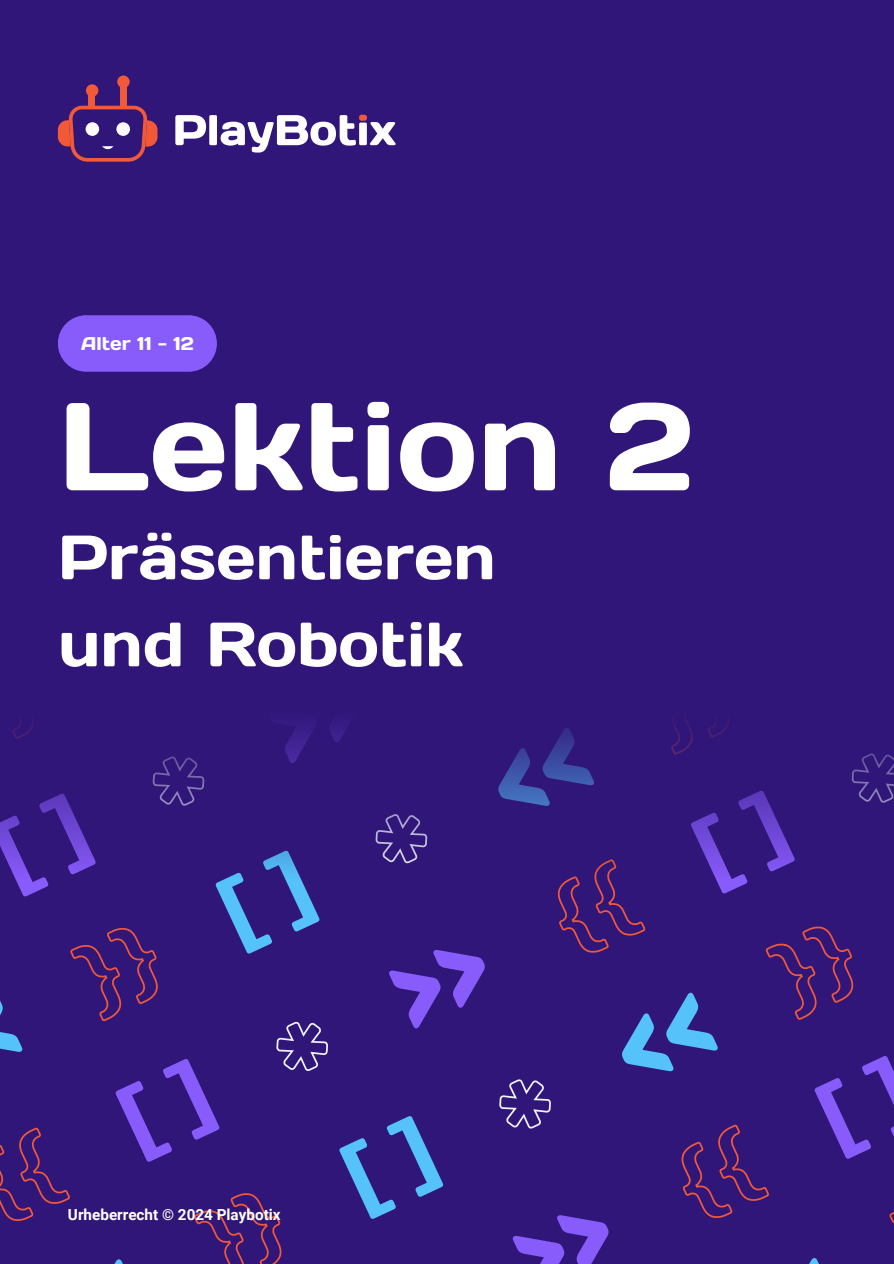
<style>
.page{position:relative;width:894px;height:1264px;background:#fff}
.page>*{position:absolute;margin:0;border:0;box-sizing:border-box;transform-origin:0 0}
.t1{font:124.5px "Days One";color:#fff}
.t2{font:62.4px/87px "Days One";color:#fff}
.t3{font:18.45px "Days One";color:#fff}
.t4{font:700 15.3px "Roboto";color:#fff}
</style>
<div class="page">
<div style="left:0;top:0;width:893px;height:1263px;background:#301679"></div>
<svg style="left:15px;top:878px;width:34px;height:18px"></svg>
<svg style="left:389px;top:949px;width:96px;height:79px"></svg>
<svg style="left:0;top:1127px;width:70px;height:94px"></svg>
<svg style="left:115px;top:1059px;width:104px;height:102px"></svg>
<svg style="left:276px;top:1021px;width:52px;height:50px"></svg>
<svg style="left:557px;top:878px;width:89px;height:75px"></svg>
<svg style="left:715px;top:878px;width:33px;height:15px"></svg>
<svg style="left:0;top:1001px;width:23px;height:51px"></svg>
<svg style="left:70px;top:927px;width:88px;height:95px"></svg>
<svg style="left:215px;top:878px;width:104px;height:75px"></svg>
<svg style="left:512px;top:1215px;width:96px;height:48px"></svg>
<svg style="left:681px;top:1124px;width:88px;height:94px"></svg>
<svg style="left:814px;top:1056px;width:79px;height:102px"></svg>
<svg style="left:115px;top:1259px;width:8px;height:4px"></svg>
<svg style="left:194px;top:1193px;width:88px;height:70px"></svg>
<svg style="left:339px;top:1116px;width:104px;height:102px"></svg>
<svg style="left:499px;top:1079px;width:52px;height:50px"></svg>
<svg style="left:622px;top:992px;width:95px;height:79px"></svg>
<svg style="left:765px;top:926px;width:89px;height:94px"></svg>
<svg style="left:809px;top:1258px;width:10px;height:5px"></svg>
<svg style="left:889px;top:1212px;width:4px;height:11px"></svg>
<div style="left:58px;top:315px;width:159px;height:57px;background:#885bfb;border-radius:28px"></div>
<svg style="left:175px;top:115px;width:220px;height:37px"></svg>
<svg style="left:58px;top:106px;width:99px;height:56px"></svg>
<div style="left:86px;top:122px;width:13px;height:14px;background:#fff;border-radius:50%"></div>
<div style="left:116px;top:122px;width:14px;height:14px;background:#fff;border-radius:50%"></div>
<div style="left:89px;top:95px;width:6px;height:11px;background:#f15939"></div>
<div style="left:86px;top:84px;width:12px;height:13px;background:#f15939;border-radius:50%"></div>
<div style="left:120px;top:86px;width:6px;height:20px;background:#f15939"></div>
<div style="left:117px;top:76px;width:13px;height:12px;background:#f15939;border-radius:50%"></div>
<p class="t3" style="left:81px;top:332px;width:114px">Alter 11 - 12</p>
<h3 class="t1" style="left:58px;top:366px;width:637px">Lektion 2</h3>
<h1 class="t2" style="left:58px;top:513px;width:439px">Präsentieren und Robotik</h1>
<p class="t4" style="left:68px;top:1205px;width:214px">Urheberrecht © 2024 Playbotix</p>
</div>
